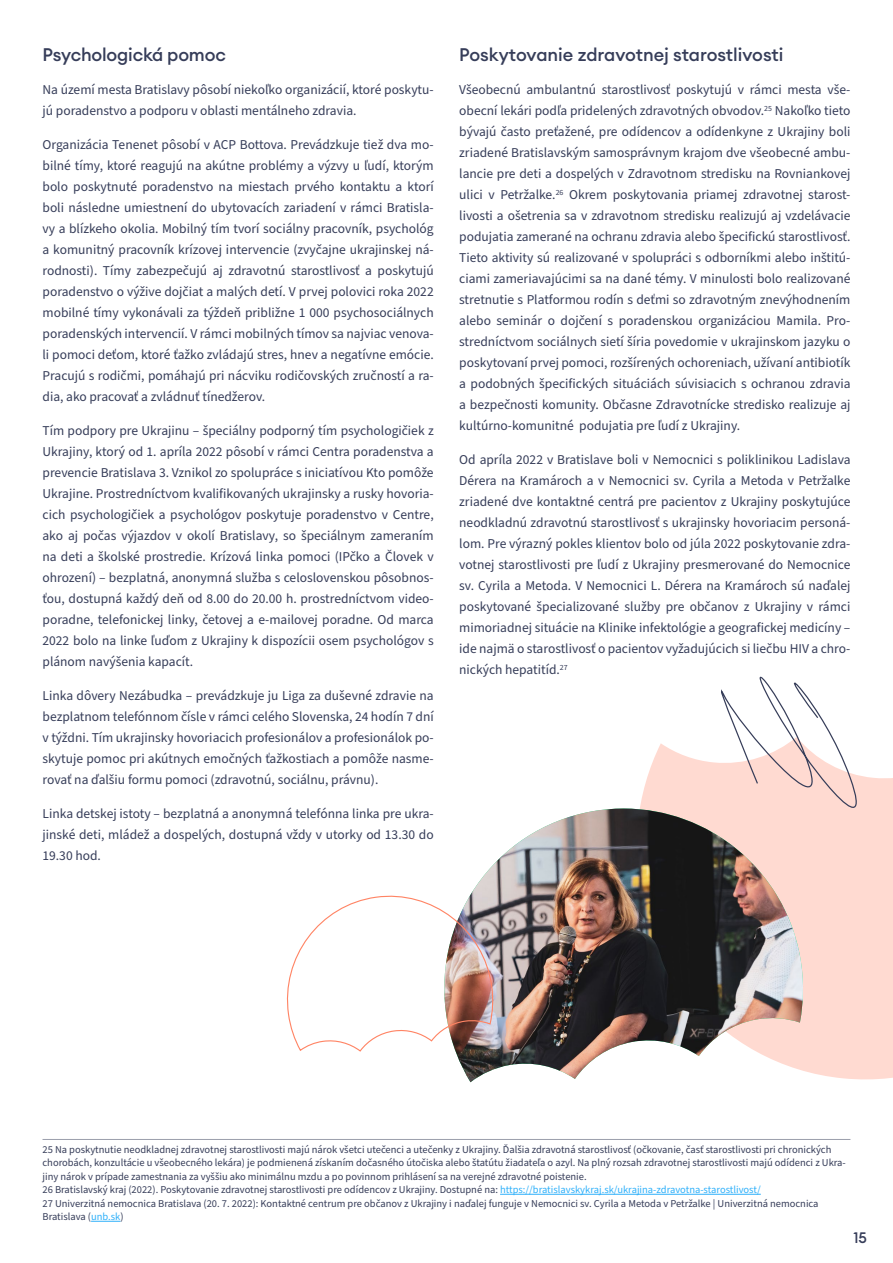
<style>
.page{position:relative;width:893px;height:1263px;background:#fff}
.page>*{position:absolute;margin:0;border:0;box-sizing:border-box;transform-origin:0 0}
.t1{font:500 18px "Euclid Circular A";letter-spacing:-.01em;color:#363d59}
.t2{font:500 15px "Euclid Circular A";color:#363d59}
.t3{font:13.5px/21px "Source Sans Pro";color:#363d59;text-align:justify}
.t4{font:10.5px/13.5px "Source Sans Pro";color:#363d59}
.s1{color:#2eb0fa}
</style>
<div class="page">
<hr style="left:43px;top:1139px;width:807px;height:1px;background:#9a9eac">
<hr style="left:500px;top:1194px;width:261px;height:1px;background:#2eb0fa">
<svg style="left:91px;top:1221px;width:29px;height:1px"></svg>
<svg style="left:643px;top:743px;width:250px;height:337px;background:#ffdcd4"></svg>
<svg style="left:640px;top:794px;width:69px;height:14px"></svg>
<img style="left:455px;top:808px;width:349px;height:274px">
<svg style="left:709px;top:676px;width:168px;height:178px"></svg>
<svg style="left:286px;top:889px;width:207px;height:163px"></svg>
<h1 class="t1" style="left:43px;top:43px;width:185px">Psychologická pomoc</h1>
<p class="t3" style="left:43px;top:80px;width:393px">Na území mesta Bratislavy pôsobí niekoľko organizácií, ktoré poskytu&shy;jú poradenstvo a podporu v oblasti mentálneho zdravia.</p>
<p class="t3" style="left:43px;top:134px;width:393px">Organizácia Tenenet pôsobí v ACP Bottova. Prevádzkuje tiež dva mo&shy;bilné tímy, ktoré reagujú na akútne problémy a výzvy u ľudí, ktorým bolo poskytnuté poradenstvo na miestach prvého kontaktu a ktorí boli následne umiestnení do ubytovacích zariadení v rámci Bratisla&shy;vy a blízkeho okolia. Mobilný tím tvorí sociálny pracovník, psychológ a komunitný pracovník krízovej intervencie (zvyčajne ukrajinskej ná&shy;rodnosti). Tímy zabezpečujú aj zdravotnú starostlivosť a poskytujú poradenstvo o výžive dojčiat a malých detí. V prvej polovici roka 2022 mobilné tímy vykonávali za týždeň približne 1 000 psychosociálnych poradenských intervencií. V rámci mobilných tímov sa najviac venova&shy;li pomoci deťom, ktoré ťažko zvládajú stres, hnev a negatívne emócie.<br>Pracujú s rodičmi, pomáhajú pri nácviku rodičovských zručností a ra&shy;dia, ako pracovať a zvládnuť tínedžerov.</p>
<p class="t3" style="left:43px;top:420px;width:393px">Tím podpory pre Ukrajinu – špeciálny podporný tím psychologičiek z Ukrajiny, ktorý od 1. apríla 2022 pôsobí v rámci Centra poradenstva a prevencie Bratislava 3. Vznikol zo spolupráce s iniciatívou Kto pomôže Ukrajine. Prostredníctvom kvalifikovaných ukrajinsky a rusky hovoria&shy;cich psychologičiek a psychológov poskytuje poradenstvo v Centre, ako aj počas výjazdov v okolí Bratislavy, so špeciálnym zameraním na deti a školské prostredie. Krízová linka pomoci (IPčko a Človek v ohrození) – bezplatná, anonymná služba s celoslovenskou pôsobnos&shy;ťou, dostupná každý deň od 8.00 do 20.00 h. prostredníctvom video&shy;poradne, telefonickej linky, četovej a e-mailovej poradne. Od marca 2022 bolo na linke ľuďom z Ukrajiny k dispozícii osem psychológov s plánom navýšenia kapacít.</p>
<p class="t3" style="left:43px;top:685px;width:393px">Linka dôvery Nezábudka – prevádzkuje ju Liga za duševné zdravie na bezplatnom telefónnom čísle v rámci celého Slovenska, 24 hodín 7 dní v týždni. Tím ukrajinsky hovoriacich profesionálov a profesionálok po&shy;skytuje pomoc pri akútnych emočných ťažkostiach a pomôže nasme&shy;rovať na ďalšiu formu pomoci (zdravotnú, sociálnu, právnu).</p>
<p class="t3" style="left:43px;top:803px;width:393px">Linka detskej istoty – bezplatná a anonymná telefónna linka pre ukra&shy;jinské deti, mládež a dospelých, dostupná vždy v utorky od 13.30 do 19.30 hod.</p>
<h1 class="t1" style="left:459px;top:43px;width:326px">Poskytovanie zdravotnej starostlivosti</h1>
<p class="t3" style="left:459px;top:80px;width:393px">Všeobecnú ambulantnú starostlivosť poskytujú v rámci mesta vše&shy;obecní lekári podľa pridelených zdravotných obvodov.<sup>25</sup> Nakoľko tieto bývajú často preťažené, pre odídencov a odídenkyne z Ukrajiny boli zriadené Bratislavským samosprávnym krajom dve všeobecné ambu&shy;lancie pre deti a dospelých v Zdravotnom stredisku na Rovniankovej ulici v Petržalke.<sup>26</sup> Okrem poskytovania priamej zdravotnej starost&shy;livosti a ošetrenia sa v zdravotnom stredisku realizujú aj vzdelávacie podujatia zamerané na ochranu zdravia alebo špecifickú starostlivosť.<br>Tieto aktivity sú realizované v spolupráci s odborníkmi alebo inštitú&shy;ciami zameriavajúcimi sa na dané témy. V minulosti bolo realizované stretnutie s Platformou rodín s deťmi so zdravotným znevýhodnením alebo seminár o dojčení s poradenskou organizáciou Mamila. Pro&shy;stredníctvom sociálnych sietí šíria povedomie v ukrajinskom jazyku o poskytovaní prvej pomoci, rozšírených ochoreniach, užívaní antibiotík a podobných špecifických situáciách súvisiacich s ochranou zdravia a bezpečnosti komunity. Občasne Zdravotnícke stredisko realizuje aj kultúrno-komunitné podujatia pre ľudí z Ukrajiny.</p>
<p class="t3" style="left:459px;top:450px;width:393px">Od apríla 2022 v Bratislave boli v Nemocnici s poliklinikou Ladislava Dérera na Kramároch a v Nemocnici sv. Cyrila a Metoda v Petržalke zriadené dve kontaktné centrá pre pacientov z Ukrajiny poskytujúce neodkladnú zdravotnú starostlivosť s ukrajinsky hovoriacim personá&shy;lom. Pre výrazný pokles klientov bolo od júla 2022 poskytovanie zdra&shy;votnej starostlivosti pre ľudí z Ukrajiny presmerované do Nemocnice sv. Cyrila a Metoda. V Nemocnici L. Dérera na Kramároch sú naďalej poskytované špecializované služby pre občanov z Ukrajiny v rámci mimoriadnej situácie na Klinike infektológie a geografickej medicíny – ide najmä o starostlivosť o pacientov vyžadujúcich si liečbu HIV a chro&shy;nických hepatitíd.<sup>27</sup></p>
<p class="t4" style="left:43px;top:1143px;width:805px">25 Na poskytnutie neodkladnej zdravotnej starostlivosti majú nárok všetci utečenci a utečenky z Ukrajiny. Ďalšia zdravotná starostlivosť (očkovanie, časť starostlivosti pri chronických chorobách, konzultácie u všeobecného lekára) je podmienená získaním dočasného útočiska alebo štatútu žiadateľa o azyl. Na plný rozsah zdravotnej starostlivosti majú odídenci z Ukra&shy;jiny nárok v prípade zamestnania za vyššiu ako minimálnu mzdu a po povinnom prihlásení sa na verejné zdravotné poistenie.<br>26 Bratislavský kraj (2022). Poskytovanie zdravotnej starostlivosti pre odídencov z Ukrajiny. Dostupné na: <span class="s1">https://bratislavskykraj.sk/ukrajina-zdravotna-starostlivost/<br></span>27 Univerzitná nemocnica Bratislava (20. 7. 2022): Kontaktné centrum pre občanov z Ukrajiny i naďalej funguje v Nemocnici sv. Cyrila a Metoda v Petržalke | Univerzitná nemocnica Bratislava (<span class="s1">unb.sk</span>)</p>
<p class="t2" style="left:853px;top:1228px;width:15px">15</p>
</div>
